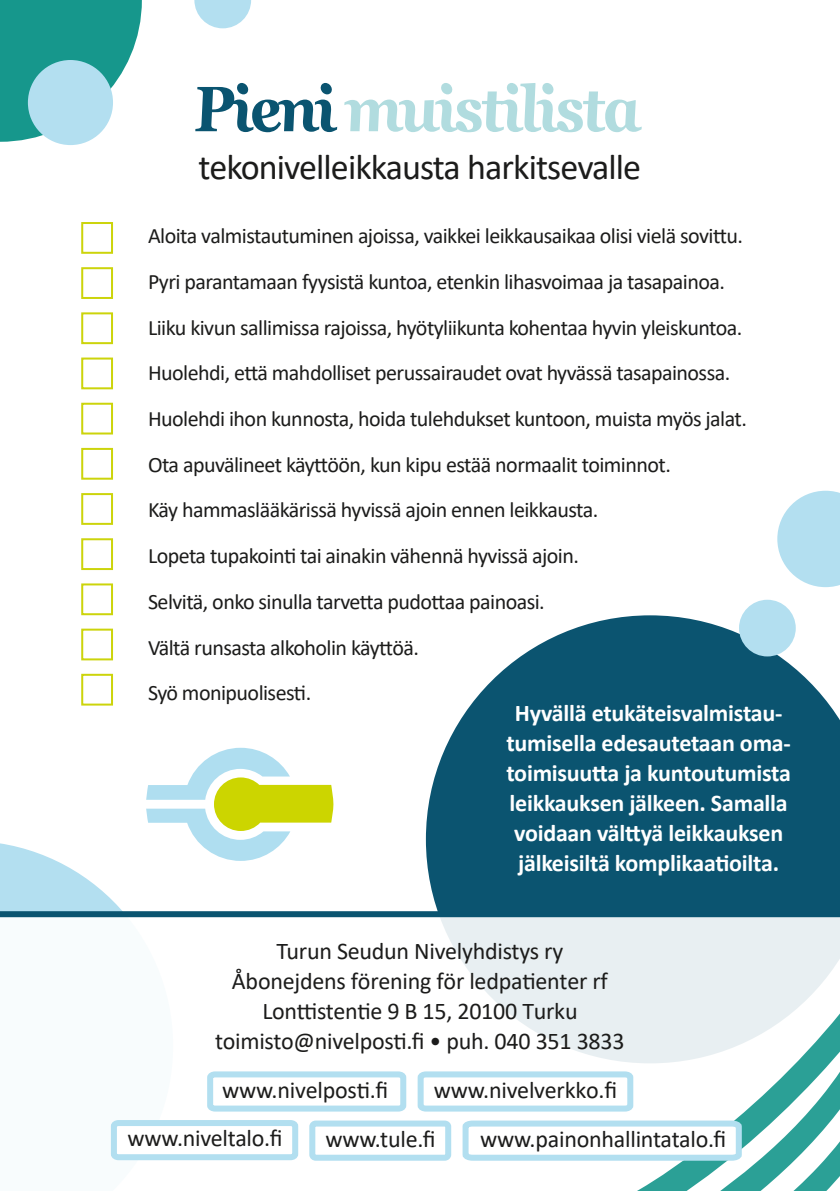
<style>
.page{position:relative;width:840px;height:1191px;background:#fff}
.page>*{position:absolute;margin:0;border:0;box-sizing:border-box;transform-origin:0 0}
.t1{font:italic 700 63.8px "Georgia";letter-spacing:-.05em;color:#b1dcdf;scale:.89 1}
.t2{font:36px "Calibri";letter-spacing:-.025em;color:#1c1c1b}
.t3{font:24px/30px "Calibri";letter-spacing:-.01em;color:#1c1c1b;text-align:center}
.t4{font:700 24px/30px "Calibri";letter-spacing:-.01em;color:#fff;text-align:center}
.t5{font:22px/45.6px "Calibri";letter-spacing:-.025em;color:#1c1c1b}
.s1{color:#0a5470}
</style>
<div class="page">
<svg style="left:0;top:0;width:142px;height:142px"></svg>
<svg style="left:425px;top:615px;width:414px;height:296px;background:#2c6b83"></svg>
<svg style="left:0;top:843px;width:122px;height:68px;fill:#b3dff0"></svg>
<div style="left:738px;top:600px;width:57px;height:56px;background:#b3dff0;border-radius:50%"></div>
<svg style="left:0;top:911px;width:526px;height:115px"></svg>
<svg style="left:777px;top:491px;width:62px;height:96px"></svg>
<svg style="left:526px;top:882px;width:313px;height:152px;background:#b5cbd4"></svg>
<div style="left:81px;top:222px;width:32px;height:32px;border:2px solid #ccd40b"></div>
<div style="left:81px;top:538px;width:32px;height:32px;border:2px solid #ccd40b"></div>
<div style="left:81px;top:493px;width:32px;height:32px;border:2px solid #ccd40b"></div>
<div style="left:81px;top:674px;width:32px;height:31px;border:2px solid #ccd40b"></div>
<div style="left:81px;top:357px;width:32px;height:32px;border:2px solid #ccd40b"></div>
<div style="left:81px;top:267px;width:32px;height:32px;border:2px solid #ccd40b"></div>
<div style="left:81px;top:583px;width:32px;height:32px;border:2px solid #ccd40b"></div>
<div style="left:81px;top:403px;width:32px;height:31px;border:2px solid #ccd40b"></div>
<div style="left:81px;top:312px;width:32px;height:32px;border:2px solid #ccd40b"></div>
<div style="left:81px;top:628px;width:32px;height:32px;border:2px solid #ccd40b"></div>
<div style="left:81px;top:448px;width:32px;height:32px;border:2px solid #ccd40b"></div>
<svg style="left:146px;top:748px;width:187px;height:113px"></svg>
<svg style="left:110px;top:1034px;width:729px;height:157px"></svg>
<svg style="left:194px;top:0;width:57px;height:28px"></svg>
<div style="left:28px;top:60px;width:85px;height:85px;background:#b3dff0;border-radius:50%"></div>
<h1 class="t1" style="left:197px;top:72px;width:511px"><span class="s1">Pieni</span> muistilista</h1>
<h2 class="t2" style="left:198px;top:155px;width:444px">tekonivelleikkausta harkitsevalle</h2>
<p class="t5" style="left:148px;top:213px;width:600px">Aloita valmistautuminen ajoissa, vaikkei leikkausaikaa olisi vielä sovittu.<br>Pyri parantamaan fyysistä kuntoa, etenkin lihasvoimaa ja tasapainoa.<br>Liiku kivun sallimissa rajoissa, hyötyliikunta kohentaa hyvin yleiskuntoa.<br>Huolehdi, että mahdolliset perussairaudet ovat hyvässä tasapainossa.<br>Huolehdi ihon kunnosta, hoida tulehdukset kuntoon, muista myös jalat.<br>Ota apuvälineet käyttöön, kun kipu estää normaalit toiminnot.<br>Käy hammaslääkärissä hyvissä ajoin ennen leikkausta.<br>Lopeta tupakointi tai ainakin vähennä hyvissä ajoin.<br>Selvitä, onko sinulla tarvetta pudottaa painoasi.<br>Vältä runsasta alkoholin käyttöä.<br>Syö monipuolisesti.</p>
<p class="t4" style="left:506px;top:700px;width:286px">Hyvällä etukäteisvalmistau&shy;tumisella edesautetaan oma&shy;toimisuutta ja kuntoutumista leikkauksen jälkeen. Samalla voidaan välttyä leikkauksen jälkeisiltä komplikaatioilta.</p>
<p class="t3" style="left:215px;top:938px;width:411px">Turun Seudun Nivelyhdistys ry<br>Åbonejdens förening för ledpatienter rf Lonttistentie 9 B 15, 20100 Turku toimisto@nivelposti.fi • puh. 040 351 3833</p>
<p class="t3" style="left:222px;top:1074px;width:167px">www.nivelposti.fi</p>
<p class="t3" style="left:433px;top:1074px;width:185px">www.nivelverkko.fi</p>
<p class="t3" style="left:127px;top:1122px;width:156px">www.niveltalo.fi</p>
<p class="t3" style="left:325px;top:1123px;width:111px">www.tule.fi</p>
<p class="t3" style="left:480px;top:1123px;width:247px">www.painonhallintatalo.fi</p>
</div>
